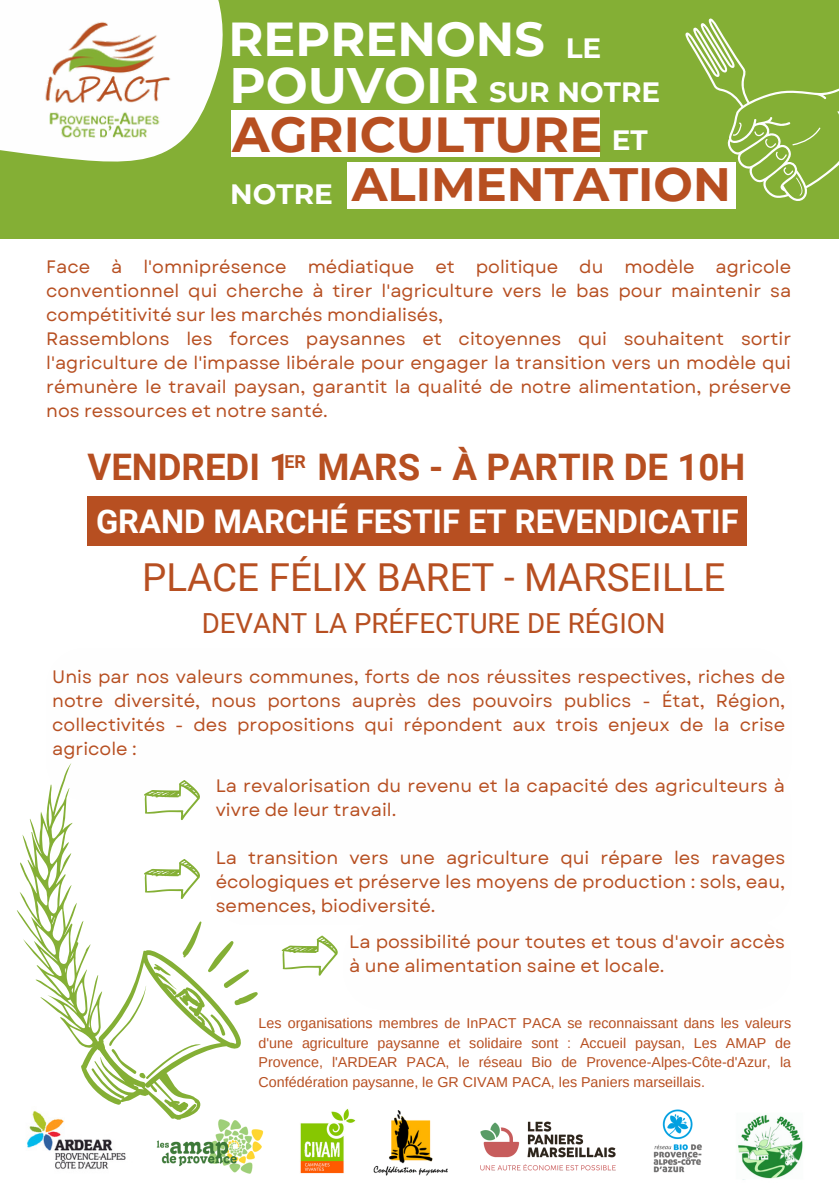
<style>
.page{position:relative;width:839px;height:1191px;background:#fff}
.page>*{position:absolute;margin:0;border:0;box-sizing:border-box;transform-origin:0 0}
.t1{font:700 49.8px "Montserrat";color:#fff}
.t2{font:700 49px "Montserrat";color:#b74f21}
.t3{font:700 47.6px "Montserrat";color:#fff}
.t4{font:700 46.8px "Montserrat";color:#b74f21}
.t5{font:38.6px "Roboto";color:#b74f21}
.t6{font:700 36.6px "Roboto";color:#b74f21}
.t7{font:700 32.6px "Roboto";color:#fff}
.t8{font:700 28px "Montserrat";color:#fff}
.t9{font:27.6px "Roboto";color:#b74f21}
.t10{font:18px/24px "Garet";color:#b74f21;text-align:justify}
.t11{font:700 17.8px "Roboto";color:#b74f21}
.t12{font:14.2px/19.6px "Arimo";color:#b74f21;text-align:justify}
</style>
<div class="page">
<div style="left:0;top:1px;width:838px;height:238px;background:#84af35"></div>
<div style="left:231px;top:111px;width:369px;height:46px;background:#fff"></div>
<svg style="left:0;top:0;width:290px;height:154px;fill:#fefefe"></svg>
<div style="left:347px;top:163px;width:388px;height:46px;background:#fff"></div>
<img style="left:27px;top:3px;width:162px;height:159px">
<img style="left:157px;top:1120px;width:106px;height:54px">
<img style="left:27px;top:1120px;width:99px;height:50px">
<img style="left:300px;top:1108px;width:56px;height:66px">
<img style="left:373px;top:1111px;width:75px;height:65px">
<img style="left:480px;top:1121px;width:136px;height:50px">
<img style="left:653px;top:1109px;width:49px;height:64px">
<img style="left:738px;top:1114px;width:65px;height:66px">
<svg style="left:664px;top:0;width:174px;height:209px"></svg>
<svg style="left:17px;top:763px;width:241px;height:357px"></svg>
<svg style="left:282px;top:936px;width:55px;height:40px"></svg>
<div style="left:87px;top:497px;width:659px;height:49px;background:#b74f21"></div>
<h2 class="t3" style="left:228px;top:10px;width:318px">REPRENONS</h2>
<h3 class="t1" style="left:229px;top:55px;width:251px">POUVOIR</h3>
<h5 class="t8" style="left:565px;top:31px;width:37px">LE</h5>
<h6 class="t8" style="left:489px;top:74px;width:172px">SUR NOTRE</h6>
<p class="t2" style="left:232px;top:104px;width:371px">AGRICULTURE</p>
<p class="t8" style="left:611px;top:123px;width:37px">ET</p>
<p class="t8" style="left:230px;top:177px;width:104px">NOTRE</p>
<p class="t4" style="left:351px;top:156px;width:380px">ALIMENTATION</p>
<p class="t10" style="left:46px;top:255px;width:746px">Face à l'omniprésence médiatique et politique du modèle agricole conventionnel qui cherche à tirer l'agriculture vers le bas pour maintenir sa compétitivité sur les marchés mondialisés,</p>
<p class="t10" style="left:46px;top:327px;width:746px">Rassemblons les forces paysannes et citoyennes qui souhaitent sortir l'agriculture de l'impasse libérale pour engager la transition vers un modèle qui rémunère le travail paysan, garantit la qualité de notre alimentation, préserve nos ressources et notre santé.</p>
<p class="t6" style="left:87px;top:446px;width:659px">VENDREDI 1 MARS - À PARTIR DE 10H</p>
<p class="t7" style="left:96px;top:503px;width:644px">GRAND MARCHÉ FESTIF ET REVENDICATIF</p>
<p class="t11" style="left:284px;top:452px;width:23px">ER</p>
<p class="t5" style="left:142px;top:555px;width:584px">PLACE FÉLIX BARET - MARSEILLE</p>
<p class="t9" style="left:202px;top:608px;width:465px">DEVANT LA PRÉFECTURE DE RÉGION</p>
<h1 class="t10" style="left:52px;top:664px;width:734px">Unis par nos valeurs communes, forts de nos réussites respectives, riches de notre diversité, nous portons auprès des pouvoirs publics - État, Région, collectivités - des propositions qui répondent aux trois enjeux de la crise agricole :</h1>
<h4 class="t10" style="left:216px;top:773px;width:571px">La revalorisation du revenu et la capacité des agriculteurs à vivre de leur travail.</h4>
<p class="t10" style="left:216px;top:845px;width:571px">La transition vers une agriculture qui répare les ravages écologiques et préserve les moyens de production : sols, eau, semences, biodiversité.</p>
<p class="t10" style="left:349px;top:930px;width:437px">La possibilité pour toutes et tous d'avoir accès à une alimentation saine et locale.</p>
<p class="t12" style="left:258px;top:1013px;width:534px">Les organisations membres de InPACT PACA se reconnaissant dans les valeurs d'une agriculture paysanne et solidaire sont : Accueil paysan, Les AMAP de Provence, l'ARDEAR PACA, le réseau Bio de Provence-Alpes-Côte-d'Azur, la Confédération paysanne, le GR CIVAM PACA, les Paniers marseillais.</p>
</div>
